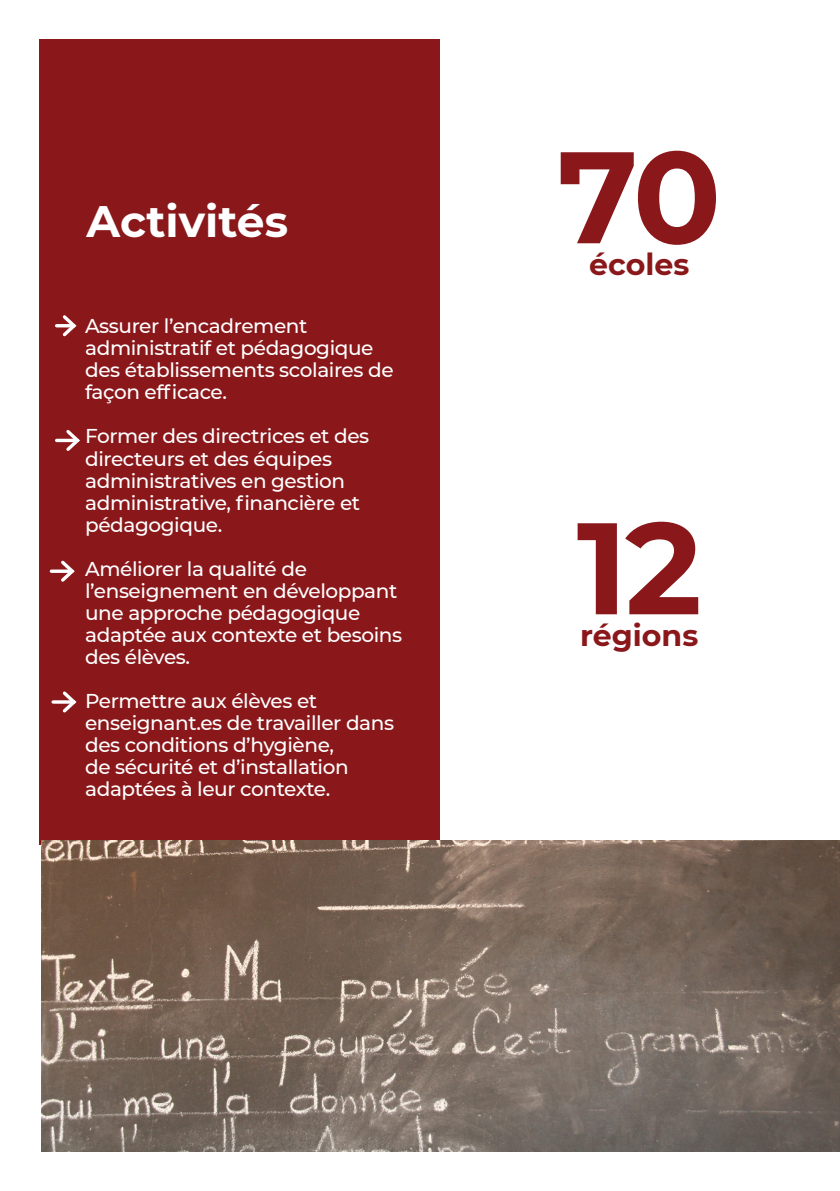
<style>
.page{position:relative;width:840px;height:1191px;background:#fff}
.page>*{position:absolute;margin:0;border:0;box-sizing:border-box;transform-origin:0 0}
.t1{font:700 130px "Montserrat";color:#8a181b}
.t2{font:700 44px "Montserrat";color:#fff}
.t3{font:700 30px "Montserrat";color:#8a181b}
.t4{font:500 20px/22px "Montserrat";letter-spacing:-.02em;color:#fff}
</style>
<div class="page">
<div style="left:40px;top:40px;width:399px;height:805px;background:#8a181b"></div>
<img style="left:42px;top:840px;width:797px;height:311px">
<hr style="left:57px;top:324px;width:17px;height:3px;background:#fff">
<svg style="left:60px;top:315px;width:17px;height:22px"></svg>
<hr style="left:57px;top:439px;width:20px;height:3px;background:#fff">
<svg style="left:63px;top:430px;width:17px;height:21px"></svg>
<svg style="left:51px;top:569px;width:7px;height:4px"></svg>
<svg style="left:58px;top:560px;width:17px;height:22px"></svg>
<hr style="left:53px;top:700px;width:21px;height:3px;background:#fff">
<svg style="left:60px;top:691px;width:17px;height:22px"></svg>
<p class="t2" style="left:86px;top:189px;width:203px">Activités</p>
<p class="t4" style="left:85px;top:314px;width:310px">Assurer l’encadrement administratif et pédagogique des établissements scolaires de façon efficace.</p>
<p class="t4" style="left:85px;top:424px;width:285px">Former des directrices et des</p>
<p class="t4" style="left:85px;top:446px;width:276px">directeurs et des équipes administratives en gestion administrative, financière et pédagogique.</p>
<p class="t4" style="left:85px;top:556px;width:313px">Améliorer la qualité de l’enseignement en développant</p>
<p class="t4" style="left:85px;top:600px;width:276px">une approche pédagogique</p>
<p class="t4" style="left:85px;top:622px;width:318px">adaptée aux contexte et besoins</p>
<p class="t4" style="left:85px;top:644px;width:106px">des élèves.</p>
<p class="t4" style="left:85px;top:688px;width:310px">Permettre aux élèves et enseignant.es de travailler dans des conditions d’hygiène,</p>
<p class="t4" style="left:85px;top:754px;width:265px">de sécurité et d’installation adaptées à leur contexte.</p>
<p class="t1" style="left:557px;top:103px;width:165px">70</p>
<p class="t3" style="left:589px;top:243px;width:101px">écoles</p>
<p class="t1" style="left:576px;top:474px;width:127px">12</p>
<p class="t3" style="left:580px;top:614px;width:119px">régions</p>
</div>
